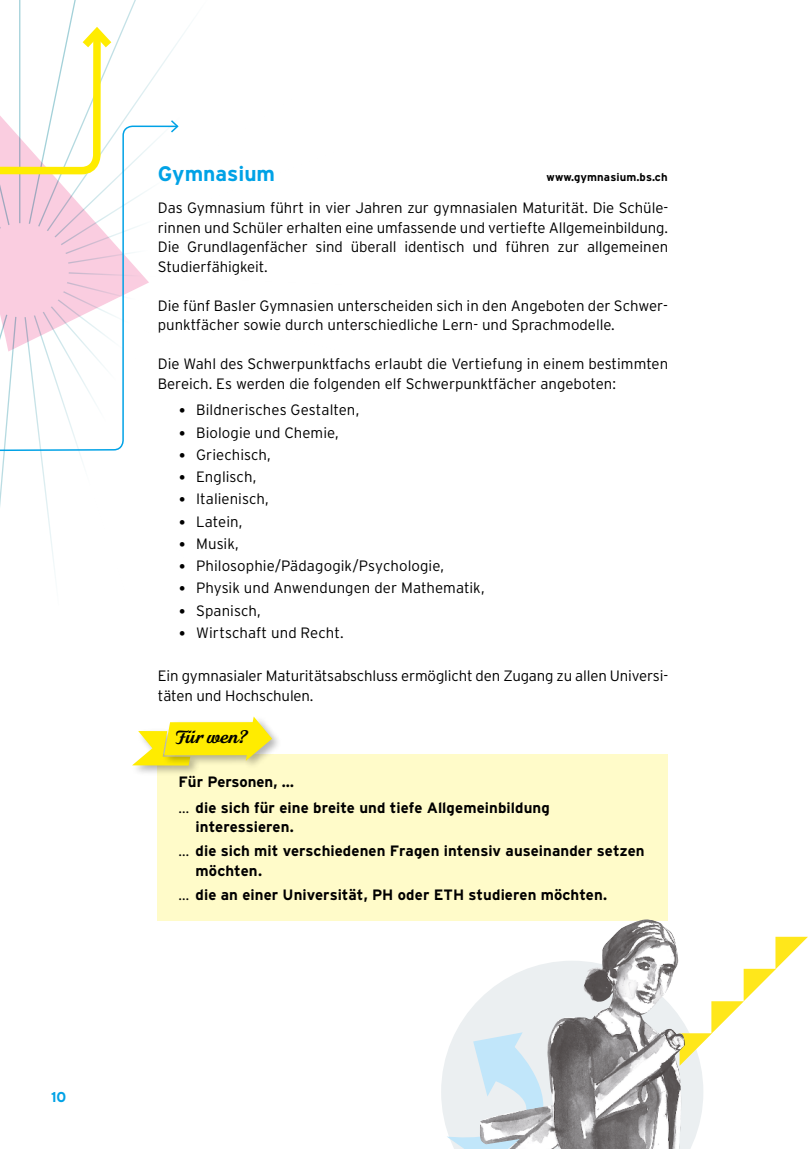
<style>
.page{position:relative;width:808px;height:1149px;background:#fff}
.page>*{position:absolute;margin:0;border:0;box-sizing:border-box;transform-origin:0 0}
.t1{font:700 21px "Interstate";color:#00a2e6}
.t2{font:700 18px "Fiona Script";letter-spacing:-.005em;color:#000}
.t3{font:300 15px/19.5px "Interstate";color:#000}
.t4{font:700 15px/23.7px "Interstate";letter-spacing:.005em;color:#000}
.t5{font:700 14.25px "Interstate";color:#00a2e6}
.t6{font:700 11.25px "Interstate";letter-spacing:.01em;color:#000}
.s1{font-weight:700;font-size:12.75px}
.s2{font-weight:300}
</style>
<div class="page">
<svg style="left:441px;top:1000px;width:262px;height:148px;fill:#ebeff1"></svg>
<svg style="left:447px;top:1031px;width:32px;height:117px;background:#e8eef2"></svg>
<svg style="left:686px;top:936px;width:122px;height:129px"></svg>
<div style="left:157px;top:753px;width:511px;height:167px;background:#fffbc9"></div>
<svg style="left:105px;top:125px;width:74px;height:796px"></svg>
<svg style="left:169px;top:120px;width:10px;height:14px"></svg>
<svg style="left:0;top:0;width:105px;height:578px"></svg>
<svg style="left:75px;top:21px;width:44px;height:34px"></svg>
<div style="left:131px;top:728px;width:70px;height:48px;background:#000;opacity:.3"></div>
<div style="left:162px;top:714px;width:121px;height:56px;background:#000;opacity:.3"></div>
<svg style="left:132px;top:716px;width:140px;height:49px"></svg>
<img style="left:479px;top:919px;width:207px;height:229px">
<p class="t5" style="left:51px;top:1088px;width:17px">10</p>
<h1 class="t1" style="left:158px;top:162px;width:119px">Gymnasium</h1>
<p class="t3" style="left:158px;top:198px;width:512px;text-align:justify">Das Gymnasium führt in vier Jahren zur gymnasialen Maturität. Die Schüle&shy;rinnen und Schüler erhalten eine umfassende und vertiefte Allgemeinbildung.<br>Die Grundlagenfächer sind überall identisch und führen zur allgemeinen Studierfähigkeit.</p>
<p class="t3" style="left:158px;top:295px;width:512px">Die fünf Basler Gymnasien unterscheiden sich in den Angeboten der Schwer&shy;punktfächer sowie durch unterschiedliche Lern- und Sprachmodelle.</p>
<p class="t3" style="left:158px;top:354px;width:512px">Die Wahl des Schwerpunktfachs erlaubt die Vertiefung in einem bestimmten<br>Bereich. Es werden die folgenden elf Schwerpunktfächer angeboten:</p>
<p class="t3" style="left:179px;top:400px;width:182px"><span class="s1">•</span> Bildnerisches Gestalten,</p>
<p class="t3" style="left:179px;top:422px;width:161px"><span class="s1">•</span> Biologie und Chemie,</p>
<p class="t3" style="left:179px;top:444px;width:93px"><span class="s1">•</span> Griechisch,</p>
<p class="t3" style="left:179px;top:467px;width:79px"><span class="s1">•</span> Englisch,</p>
<p class="t3" style="left:179px;top:489px;width:91px"><span class="s1">•</span> Italienisch,</p>
<p class="t3" style="left:179px;top:511px;width:65px"><span class="s1">•</span> Latein,</p>
<p class="t3" style="left:179px;top:533px;width:61px"><span class="s1">•</span> Musik,</p>
<p class="t3" style="left:179px;top:556px;width:266px"><span class="s1">•</span> Philosophie/Pädagogik/Psychologie,</p>
<p class="t3" style="left:179px;top:578px;width:307px"><span class="s1">•</span> Physik und Anwendungen der Mathematik,</p>
<p class="t3" style="left:179px;top:600px;width:83px"><span class="s1">•</span> Spanisch,</p>
<p class="t3" style="left:179px;top:622px;width:166px"><span class="s1">•</span> Wirtschaft und Recht.</p>
<p class="t3" style="left:158px;top:666px;width:510px">Ein gymnasialer Maturitätsabschluss ermöglicht den Zugang zu allen Universi&shy;täten und Hochschulen.</p>
<p class="t2" style="left:177px;top:724px;width:73px">Für wen?</p>
<p class="t6" style="left:546px;top:170px;width:123px">www.gymnasium.bs.ch</p>
<p class="t4" style="left:179px;top:769px;width:373px;line-height:25.5px">Für Personen, …<br><span class="s2">…</span> die sich für eine breite und tiefe Allgemeinbildung</p>
<p class="t4" style="left:179px;top:815px;width:467px;text-indent:17px">interessieren.<br><span class="s2">…</span> die sich mit verschiedenen Fragen intensiv auseinander setzen</p>
<p class="t4" style="left:179px;top:858px;width:430px;text-indent:17px">möchten.<br><span class="s2">…</span> die an einer Universität, PH oder ETH studieren möchten.</p>
</div>
